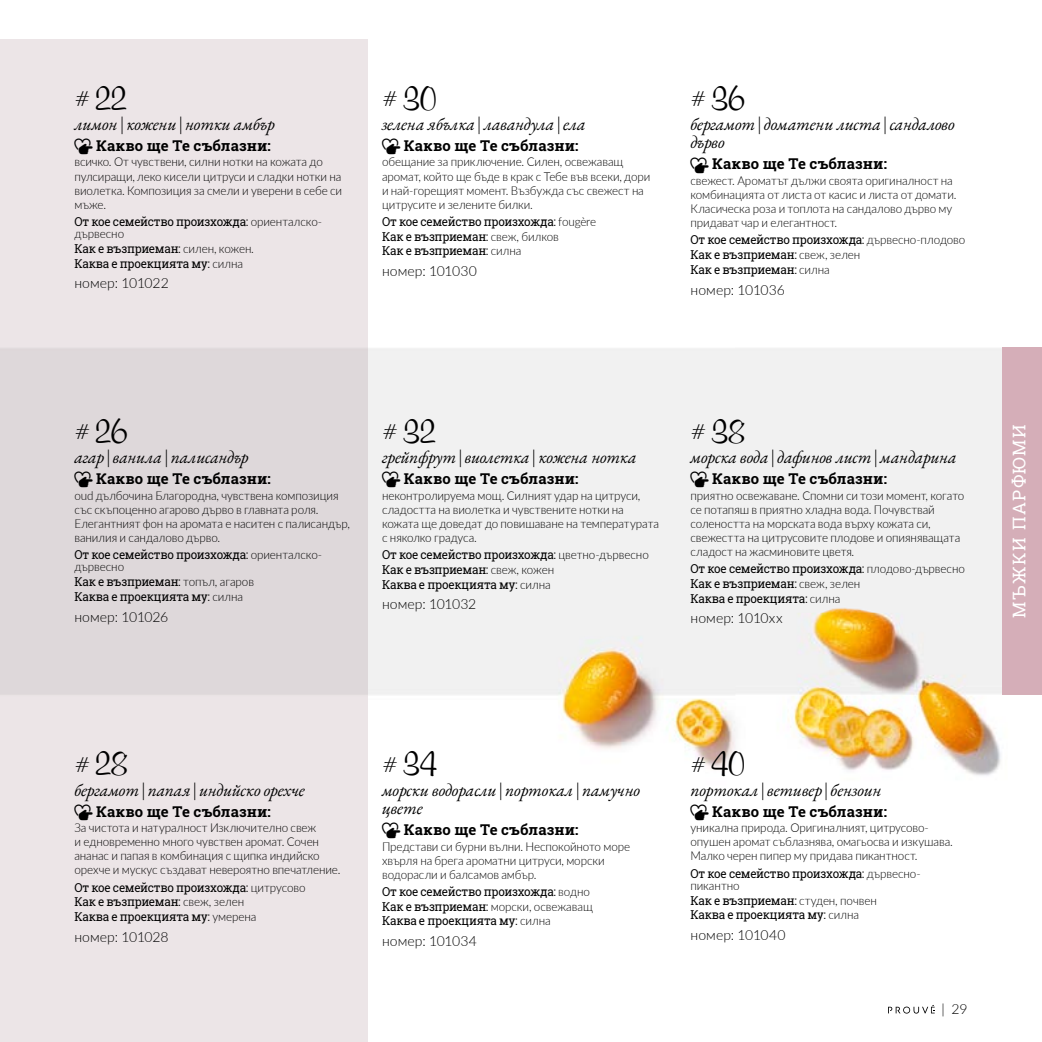
<style>
.page{position:relative;width:1042px;height:1042px;background:#fff}
.page>*{position:absolute;margin:0;border:0;box-sizing:border-box;transform-origin:0 0}
.t1{font:700 38.5px "Murray Hill EU";letter-spacing:-.01em;color:#000}
.t2{font:italic 17.5px/18.4px "EB Garamond";letter-spacing:-.01em;color:#000}
.t3{font:17.5px "Roboto Slab";letter-spacing:.085em;color:#fff}
.t4{font:700 14.88px "Roboto Slab";letter-spacing:.01em;color:#000}
.t5{font:300 14px "Lato";letter-spacing:.005em;color:#000}
.t6{font:300 12.25px/14.2px "Lato";letter-spacing:-.01em;color:#000;scale:.95 1}
.t7{font:12.25px/14.7px "Roboto Slab";letter-spacing:-.02em;color:#000;scale:.95 1}
.s1{font-weight:400;font-size:21px}
.s2{font-family:"Murray Hill EU";font-style:normal}
.s3{font-family:"Ikony NASZE";font-weight:400;font-size:20.82px}
.s4{font-family:"Lato";font-weight:300}
.s5{font-family:"Roboto Slab";font-weight:400}
</style>
<div class="page">
<img style="left:367px;top:60px;width:675px;height:982px">
<div style="left:1002px;top:348px;width:40px;height:347px;background:#d5aeb8"></div>
<svg style="left:888px;top:1005px;width:46px;height:8px"></svg>
<h1 class="t1" style="left:74px;top:74px;width:54px"><span class="s1">#</span> 22</h1>
<h2 class="t2" style="left:74px;top:115px;width:202px">лимон<span class="s2">|</span>кожени<span class="s2">|</span>нотки амбър</h2>
<p class="t4" style="left:74px;top:135px;width:198px"><span class="s3">D</span> Какво ще Tе съблазни:</p>
<p class="t6" style="left:74px;top:154px;width:283px">всичко. От чувствени, силни нотки на кожата до пулсиращи, леко кисели цитруси и сладки нотки на виолетка. Композиция за смели и уверени в ceбе cи мъже.</p>
<p class="t7" style="left:74px;top:214px;width:262px">От кое семейство произхожда: <span class="s4">ориенталско-</span></p>
<p class="t6" style="left:74px;top:226px;width:54px">дървесно</p>
<p class="t7" style="left:74px;top:241px;width:190px">Как е възприеман: <span class="s4">силен, кожен.<br></span>Каква е проекцията му: <span class="s4">силна</span></p>
<p class="t5" style="left:74px;top:274px;width:96px">номер: 101022</p>
<h1 class="t1" style="left:382px;top:74px;width:56px"><span class="s1">#</span> 30</h1>
<h2 class="t2" style="left:382px;top:115px;width:205px">зелена ябълка<span class="s2">|</span>лавандула<span class="s2">|</span>ела</h2>
<p class="t4" style="left:382px;top:135px;width:198px"><span class="s3">D</span> Какво ще Tе съблазни:</p>
<p class="t6" style="left:382px;top:154px;width:284px">обещание за приключение. Силен, освежаващ аромат, който ще бъде в крак с Тебе във всеки, дори и най-горещият момент. Възбужда със свежест на цитрусите и зелените билки.</p>
<p class="t7" style="left:382px;top:214px;width:227px">От кое семейство произхожда: <span class="s4">fougère<br></span>Как е възприеман: <span class="s4">свеж, билков<br></span>Как е възприеман: <span class="s4">силна</span></p>
<p class="t5" style="left:382px;top:261px;width:96px">номер: 101030</p>
<h1 class="t1" style="left:690px;top:74px;width:56px"><span class="s1">#</span> 36</h1>
<h2 class="t2" style="left:690px;top:115px;width:266px">бергамот<span class="s2">|</span>доматени листа<span class="s2">|</span>сандалово дърво</h2>
<p class="t4" style="left:690px;top:154px;width:198px"><span class="s3">D</span> Какво ще Tе съблазни:</p>
<p class="t6" style="left:690px;top:173px;width:281px">свежест. Ароматът дължи своята оригиналност на комбинацията от листа от касис и листа от домати.<br>Класическа роза и топлота на сандалово дърво му придават чар и елегантност.</p>
<p class="t7" style="left:690px;top:232px;width:291px">От кое семейство произхожда: <span class="s4">дървесно-плодово<br></span>Как е възприеман: <span class="s4">свеж, зелен<br></span>Как е възприеман: <span class="s4">силна</span></p>
<p class="t5" style="left:690px;top:280px;width:96px">номер: 101036</p>
<h1 class="t1" style="left:74px;top:407px;width:55px"><span class="s1">#</span> 26</h1>
<h2 class="t2" style="left:74px;top:448px;width:176px">агар<span class="s2">|</span>ванила<span class="s2">|</span>палисандър</h2>
<p class="t4" style="left:74px;top:468px;width:198px"><span class="s3">D</span> Какво ще Tе съблазни:</p>
<p class="t6" style="left:74px;top:488px;width:292px">оud дълбочина Благородна, чувствена композиция със скъпоценно агарово дърво в главната роля.<br>Елегантният фон на аромата е наситен с палисандър, ванилия и сандалово дърво.</p>
<p class="t7" style="left:74px;top:547px;width:262px">От кое семейство произхожда: <span class="s4">ориенталско-</span></p>
<p class="t6" style="left:74px;top:559px;width:54px">дървесно</p>
<p class="t7" style="left:74px;top:574px;width:191px">Как е възприеман: <span class="s4">топъл, агаров<br></span>Каква е проекцията му: <span class="s4">силна</span></p>
<p class="t5" style="left:74px;top:607px;width:95px">номер: 101026</p>
<h1 class="t1" style="left:382px;top:407px;width:55px"><span class="s1">#</span> 32</h1>
<h2 class="t2" style="left:382px;top:448px;width:256px">грейпфрут<span class="s2">|</span>виолетка<span class="s2">|</span>кожена нотка</h2>
<p class="t4" style="left:382px;top:468px;width:198px"><span class="s3">D</span> Какво ще Tе съблазни:</p>
<p class="t6" style="left:382px;top:488px;width:293px">неконтролируема мощ. Силният удар на цитруси, сладостта на виолетка и чувствените нотки на кожата ще доведат до повишаване на температурата с няколко градуса.</p>
<p class="t7" style="left:382px;top:547px;width:282px">От кое семейство произхожда: <span class="s4">цветно-дървесно<br></span>Как е възприеман: <span class="s4">свеж, кожен<br></span>Каква е проекцията му: <span class="s4">силна</span></p>
<p class="t5" style="left:382px;top:594px;width:96px">номер: 101032</p>
<h1 class="t1" style="left:690px;top:407px;width:56px"><span class="s1">#</span> 38</h1>
<h2 class="t2" style="left:690px;top:448px;width:268px">морска вода<span class="s2">|</span>дафинов лист<span class="s2">|</span>мандарина</h2>
<p class="t4" style="left:690px;top:468px;width:198px"><span class="s3">D</span> Какво ще Tе съблазни:</p>
<p class="t6" style="left:690px;top:488px;width:290px">приятно освежаване. Спомни си този момент, когато се потапяш в приятно хладна вода. Почувствай солеността на морската вода върху кожата си, свежестта на цитрусовите плодове и опияняващата сладост на жасминовите цветя.</p>
<p class="t7" style="left:690px;top:561px;width:290px">От кое семейство произхожда: <span class="s4">плодово-дървесно<br></span>Как е възприеман: <span class="s4">свеж, зелен<br></span>Каква е проекцията: <span class="s4">силна</span></p>
<p class="t5" style="left:690px;top:609px;width:94px">номер: 1010xx</p>
<h2 class="t3" style="left:1007px;top:617px;width:194px;rotate:-90deg">МЪЖКИ ПАРФЮМИ</h2>
<h1 class="t1" style="left:74px;top:740px;width:55px"><span class="s1">#</span> 28</h1>
<h2 class="t2" style="left:74px;top:781px;width:232px">бергамот<span class="s2">|</span>папая<span class="s2">|</span>индийско орехче</h2>
<p class="t4" style="left:74px;top:801px;width:198px"><span class="s3">D</span> Какво ще Tе съблазни:</p>
<p class="t6" style="left:74px;top:820px;width:282px">За чистота и натуралност Изключително свеж<br>и едновременно много чувствен аромат. Сочен ананас и папая в комбинация с щипка индийско орехче и мускус създават невероятно впечатление.</p>
<p class="t7" style="left:74px;top:880px;width:245px">От кое семейство произхожда: <span class="s4">цитрусово<br></span>Как е възприеман: <span class="s4">свеж, зелен<br></span>Каква е проекцията му: <span class="s4">умерена</span></p>
<p class="t5" style="left:74px;top:927px;width:96px">номер: 101028</p>
<h1 class="t1" style="left:382px;top:740px;width:56px"><span class="s1">#</span> 34</h1>
<h2 class="t2" style="left:382px;top:781px;width:260px">морски водорасли<span class="s2">|</span>портокал<span class="s2">|</span>памучно цвете</h2>
<p class="t4" style="left:382px;top:819px;width:198px"><span class="s3">D</span> Какво ще Tе съблазни:</p>
<p class="t6" style="left:382px;top:838px;width:263px">Представи си бурни вълни. Неспокойното море хвърля на брега ароматни цитруси, морски водорасли и балсамов амбър.</p>
<p class="t7" style="left:382px;top:884px;width:220px">От кое семейство произхожда: <span class="s4">водно</span></p>
<p class="t6" style="left:382px;top:899px;width:223px"><span class="s5">Как е възприеман:</span> морски, освежаващ</p>
<p class="t7" style="left:382px;top:913px;width:179px">Каква е проекцията му: <span class="s4">силна</span></p>
<p class="t5" style="left:382px;top:931px;width:96px">номер: 101034</p>
<h1 class="t1" style="left:690px;top:740px;width:56px"><span class="s1">#</span> 40</h1>
<h2 class="t2" style="left:690px;top:781px;width:193px">портокал<span class="s2">|</span>ветивер<span class="s2">|</span>бензоин</h2>
<p class="t4" style="left:690px;top:801px;width:198px"><span class="s3">D</span> Какво ще Tе съблазни:</p>
<p class="t6" style="left:690px;top:820px;width:278px">уникална природа. Оригиналният, цитрусово&shy;опушен аромат съблазнява, омагьосва и изкушава.<br>Малко черен пипер му придава пикантност.</p>
<p class="t7" style="left:690px;top:865px;width:244px">От кое семейство произхожда: <span class="s4">дървеснo-</span></p>
<p class="t6" style="left:690px;top:878px;width:53px">пикантнo</p>
<p class="t7" style="left:690px;top:892px;width:198px">Как е възприеман: <span class="s4">студен, почвен<br></span>Каква е проекцията му: <span class="s4">силна</span></p>
<p class="t5" style="left:690px;top:925px;width:97px">номер: 101040</p>
<p class="t5" style="left:941px;top:999px;width:28px">| 29</p>
</div>
